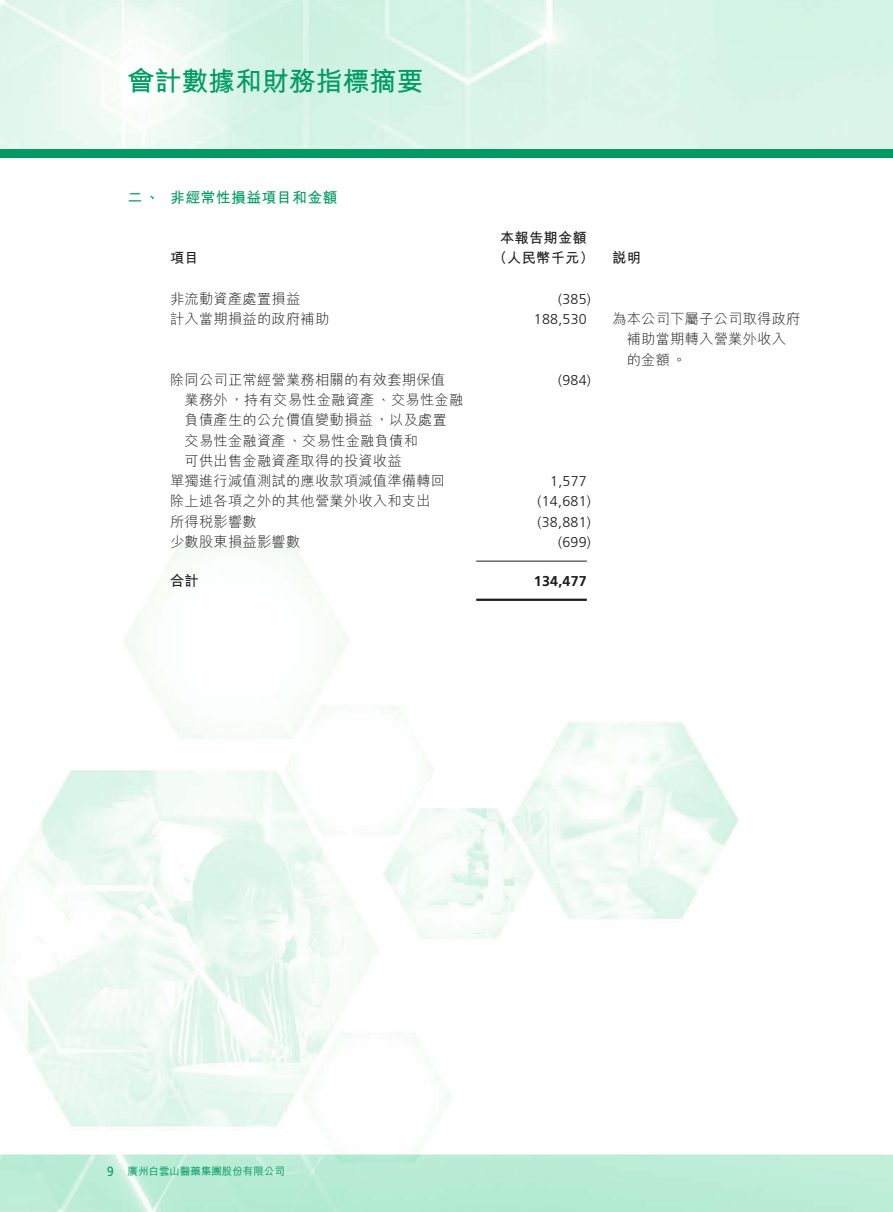
<style>
.page{position:relative;width:893px;height:1212px;background:#fff}
.page>*{position:absolute;margin:0;border:0;box-sizing:border-box;transform-origin:0 0}
.t1{font:700 27px "M Hei HK";letter-spacing:-.005em;color:#009b63}
.t2{font:700 15px "M Hei HK";letter-spacing:.015em;color:#009b63}
.t3{font:300 14.25px/20.2px "M Hei HK";letter-spacing:.015em;color:#1c1c1b}
.t4{font:300 14.25px "Frutiger LT Std";letter-spacing:.015em;color:#1c1c1b}
.t5{font:700 14.25px "M Hei HK";letter-spacing:.015em;color:#1c1c1b}
.t6{font:700 14.25px "Frutiger LT Std";letter-spacing:.015em;color:#1c1c1b}
.t7{font:condensed 13.5px "Frutiger LT Std";color:#009b63}
.t8{font:500 10.5px "M Hei HK";color:#009b63}
</style>
<div class="page">
<img style="left:0;top:0;width:893px;height:1212px">
<div style="left:0;top:149px;width:893px;height:8px;background:#009b63"></div>
<hr style="left:476px;top:561px;width:111px;height:1px;background:#1c1c1b">
<hr style="left:476px;top:599px;width:111px;height:2px;background:#1c1c1b">
<h1 class="t1" style="left:128px;top:61px;width:297px">會計數據和財務指標摘要</h1>
<p class="t2" style="left:128px;top:186px;width:34px">二、</p>
<p class="t2" style="left:170px;top:186px;width:169px">非經常性損益項目和金額</p>
<p class="t5" style="left:170px;top:248px;width:30px">項目</p>
<p class="t3" style="left:170px;top:288px;width:132px">非流動資產處置損益</p>
<p class="t3" style="left:170px;top:308px;width:161px">計入當期損益的政府補助</p>
<p class="t5" style="left:500px;top:227px;width:88px">本報告期金額</p>
<p class="t5" style="left:493px;top:248px;width:103px">（人民幣千元）</p>
<p class="t4" style="left:558px;top:291px;width:34px">)385(</p>
<p class="t4" style="left:534px;top:311px;width:54px">188,530</p>
<p class="t3" style="left:185px;top:369px;width:280px;text-indent:-14px">除同公司正常經營業務相關的有效套期保值<br>業務外，持有交易性金融資產、交易性金融負債產生的公允價值變動損益，以及處置交易性金融資產、交易性金融負債和<br>可供出售金融資產取得的投資收益</p>
<p class="t4" style="left:558px;top:372px;width:34px">)984(</p>
<p class="t4" style="left:550px;top:473px;width:38px">1,577</p>
<p class="t3" style="left:170px;top:470px;width:277px">單獨進行減值測試的應收款項減值準備轉回</p>
<p class="t3" style="left:170px;top:490px;width:262px">除上述各項之外的其他營業外收入和支出</p>
<p class="t4" style="left:538px;top:493px;width:55px">)14,681(</p>
<p class="t3" style="left:170px;top:511px;width:88px">所得稅影響數</p>
<p class="t4" style="left:538px;top:514px;width:55px">)38,881(</p>
<p class="t3" style="left:170px;top:531px;width:132px">少數股東損益影響數</p>
<p class="t4" style="left:558px;top:534px;width:34px">)699(</p>
<p class="t5" style="left:170px;top:571px;width:30px">合計</p>
<p class="t6" style="left:534px;top:573px;width:54px">134,477</p>
<p class="t5" style="left:612px;top:248px;width:30px">說明</p>
<p class="t3" style="left:612px;top:308px;width:190px">為本公司下屬子公司取得政府</p>
<p class="t3" style="left:627px;top:328px;width:161px">補助當期轉入營業外收入的金額。</p>
<p class="t7" style="left:107px;top:1163px;width:8px">9</p>
<p class="t8" style="left:128px;top:1164px;width:159px">廣州白雲山醫藥集團股份有限公司</p>
</div>
